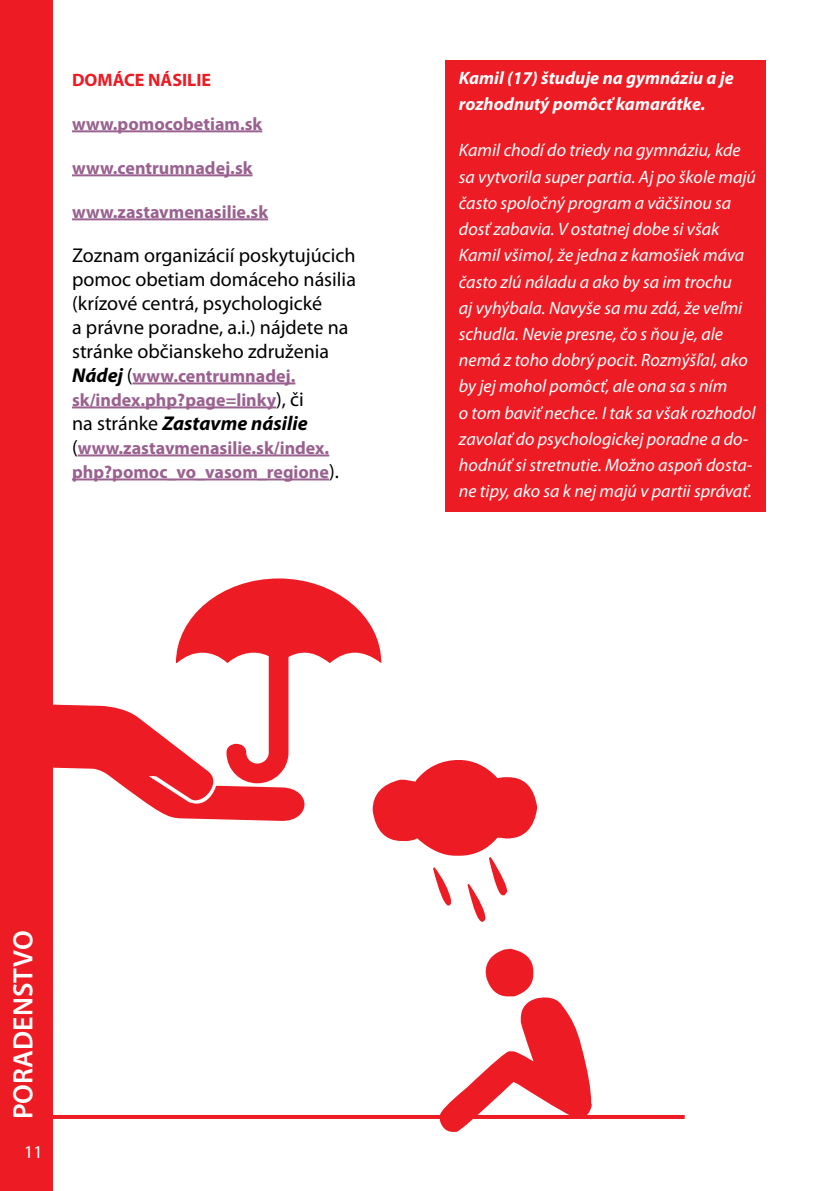
<style>
.page{position:relative;width:840px;height:1191px;background:#fff}
.page>*{position:absolute;margin:0;border:0;box-sizing:border-box;transform-origin:0 0}
.t1{font:600 28px "Myriad Pro";color:#fff}
.t2{font:20px/24px "Myriad Pro";color:#000}
.t3{font:italic 700 20px "Myriad Pro";color:#000}
.t4{font:italic 18px/26.2px "Myriad Pro";color:#fff}
.t5{font:700 18px/24px "Myriad Pro";color:#9a6190}
.t6{font:italic 700 18px/26.2px "Myriad Pro";color:#fff}
.t7{font:700 18px "Myriad Pro";color:#ec1b24}
.t8{font:18px "Myriad Pro";color:#fff}
.s1{font-style:italic;font-size:20px;color:#000}
.s2{font-weight:400;font-size:20px;color:#000}
.s3{font-weight:400;font-style:normal}
</style>
<div class="page">
<div style="left:445px;top:60px;width:320px;height:452px;background:#ed1c24"></div>
<hr style="left:72px;top:130px;width:190px;height:2px;background:#9a6190">
<hr style="left:72px;top:174px;width:180px;height:2px;background:#9a6190">
<hr style="left:72px;top:218px;width:196px;height:2px;background:#9a6190">
<hr style="left:132px;top:382px;width:163px;height:2px;background:#9a6190">
<hr style="left:72px;top:406px;width:204px;height:2px;background:#9a6190">
<hr style="left:78px;top:454px;width:251px;height:2px;background:#9a6190">
<hr style="left:72px;top:478px;width:257px;height:2px;background:#9a6190">
<svg style="left:52px;top:701px;width:253px;height:121px"></svg>
<div style="left:0;top:0;width:52px;height:1191px;background:#ed1c24"></div>
<hr style="left:40px;top:1115px;width:644px;height:4px;background:#ed1c24">
<svg style="left:176px;top:578px;width:205px;height:205px"></svg>
<svg style="left:439px;top:948px;width:152px;height:184px"></svg>
<svg style="left:372px;top:760px;width:165px;height:161px"></svg>
<p class="t7" style="left:72px;top:68px;width:140px">DOMÁCE NÁSILIE</p>
<p class="t5" style="left:72px;top:111px;width:192px">www.pomocobetiam.sk</p>
<p class="t5" style="left:72px;top:155px;width:182px">www.centrumnadej.sk</p>
<p class="t5" style="left:72px;top:199px;width:197px">www.zastavmenasilie.sk</p>
<p class="t2" style="left:72px;top:242px;width:285px">Zoznam organizácií poskytujúcich pomoc obetiam domáceho násilia (krízové centrá, psychologické<br>a právne poradne, a.i.) nájdete na stránke občianskeho združenia</p>
<p class="t5" style="left:72px;top:363px;width:233px"><span class="s1">Nádej</span> <span class="s2">(</span>www.centrumnadej. sk/index.php?page=linky<span class="s2">), či</span></p>
<p class="t3" style="left:72px;top:410px;width:237px"><span class="s3">na stránke</span> Zastavme násilie</p>
<p class="t5" style="left:72px;top:435px;width:268px"><span class="s2">(</span>www.zastavmenasilie.sk/index. php?pomoc_vo_vasom_regione<span class="s2">).</span></p>
<p class="t6" style="left:458px;top:64px;width:276px">Kamil (17) študuje na gymnáziu a je rozhodnutý pomôcť kamarátke.</p>
<p class="t4" style="left:458px;top:137px;width:298px">Kamil chodí do triedy na gymnáziu, kde sa vytvorila super partia. Aj po škole majú často spoločný program a väčšinou sa dosť zabavia. V ostatnej dobe si však Kamil všimol, že jedna z kamošiek máva často zlú náladu a ako by sa im trochu<br>aj vyhýbala. Navyše sa mu zdá, že veľmi schudla. Nevie presne, čo s ňou je, ale nemá z toho dobrý pocit. Rozmýšľal, ako by jej mohol pomôcť, ale ona sa s ním<br>o tom baviť nechce. I tak sa však rozhodol zavolať do psychologickej poradne a do&shy;hodnúť si stretnutie. Možno aspoň dosta&shy;ne tipy, ako sa k nej majú v partii správať.</p>
<h1 class="t1" style="left:5px;top:1119px;width:190px;rotate:-90deg">PORADENSTVO</h1>
<p class="t8" style="left:24px;top:1140px;width:20px">11</p>
</div>
